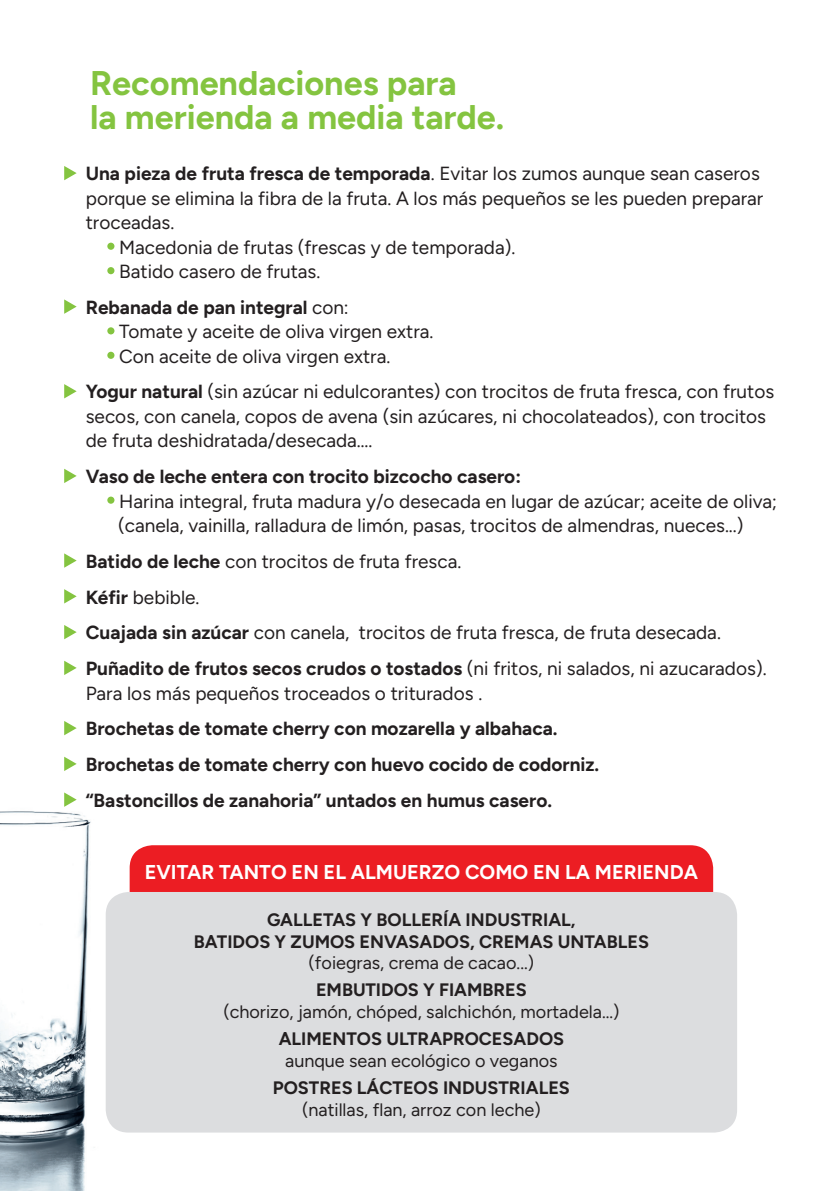
<style>
.page{position:relative;width:840px;height:1191px;background:#fff}
.page>*{position:absolute;margin:0;border:0;box-sizing:border-box;transform-origin:0 0}
.t1{font:700 34.2px/34.2px "Figtree";color:#84c440}
.t2{font:700 20px "Figtree";color:#fff}
.t3{font:19px/24.4px "Figtree";color:#231f20}
.t4{font:700 19px "Figtree";color:#231f20}
.t5{font:700 18px/21.6px "Figtree";color:#231f20;text-align:center}
.t6{font:18px "Figtree";color:#231f20}
.s1{font-weight:700}
.s2{font-weight:400}
</style>
<div class="page">
<div style="left:130px;top:845px;width:582px;height:75px;background:#ec1d23;border-radius:23px"></div>
<div style="left:106px;top:892px;width:630px;height:240px;background:#dcdddf;border-radius:23px"></div>
<svg style="left:64px;top:166px;width:13px;height:14px"></svg>
<div style="left:107px;top:243px;width:7px;height:7px;background:#84c440;border-radius:50%"></div>
<div style="left:107px;top:267px;width:7px;height:7px;background:#84c440;border-radius:50%"></div>
<svg style="left:64px;top:299px;width:13px;height:15px"></svg>
<div style="left:107px;top:327px;width:7px;height:7px;background:#84c440;border-radius:50%"></div>
<div style="left:107px;top:352px;width:7px;height:7px;background:#84c440;border-radius:50%"></div>
<svg style="left:64px;top:384px;width:13px;height:14px"></svg>
<svg style="left:64px;top:469px;width:13px;height:14px"></svg>
<div style="left:107px;top:496px;width:7px;height:8px;background:#84c440;border-radius:50%"></div>
<svg style="left:64px;top:553px;width:13px;height:15px"></svg>
<svg style="left:64px;top:589px;width:13px;height:14px"></svg>
<svg style="left:64px;top:625px;width:13px;height:14px"></svg>
<svg style="left:64px;top:660px;width:13px;height:15px"></svg>
<img style="left:0;top:721px;width:111px;height:470px">
<p class="t1" style="left:90px;top:65px;width:415px">Recomendaciones para<br>la merienda a media tarde.</p>
<p class="t3" style="left:86px;top:161px;width:678px"><span class="s1">Una pieza de fruta fresca de temporada</span>. Evitar los zumos aunque sean caseros porque se elimina la fibra de la fruta. A los más pequeños se les pueden preparar troceadas.</p>
<p class="t3" style="left:119px;top:235px;width:397px">Macedonia de frutas (frescas y de temporada).</p>
<p class="t3" style="left:119px;top:259px;width:202px">Batido casero de frutas.</p>
<p class="t4" style="left:86px;top:296px;width:264px">Rebanada de pan integral <span class="s2">con:</span></p>
<p class="t3" style="left:119px;top:319px;width:315px">Tomate y aceite de oliva virgen extra.</p>
<p class="t3" style="left:119px;top:344px;width:272px">Con aceite de oliva virgen extra.</p>
<p class="t3" style="left:86px;top:379px;width:689px"><span class="s1">Yogur natural</span> (sin azúcar ni edulcorantes) con trocitos de fruta fresca, con frutos secos, con canela, copos de avena (sin azúcares, ni chocolateados), con trocitos de fruta deshidratada/desecada….</p>
<p class="t4" style="left:86px;top:465px;width:436px">Vaso de leche entera con trocito bizcocho casero:</p>
<p class="t3" style="left:118px;top:489px;width:660px">Harina integral, fruta madura y/o desecada en lugar de azúcar; aceite de oliva; (canela, vainilla, ralladura de limón, pasas, trocitos de almendras, nueces...)</p>
<p class="t3" style="left:86px;top:549px;width:377px"><span class="s1">Batido de leche</span> con trocitos de fruta fresca.</p>
<p class="t3" style="left:86px;top:584px;width:115px"><span class="s1">Kéfir</span> bebible.</p>
<p class="t3" style="left:86px;top:620px;width:636px"><span class="s1">Cuajada sin azúcar</span> con canela, trocitos de fruta fresca, de fruta desecada.</p>
<p class="t3" style="left:86px;top:656px;width:682px"><span class="s1">Puñadito de frutos secos crudos o tostados</span> (ni fritos, ni salados, ni azucarados).<br>Para los más pequeños troceados o triturados .</p>
<p class="t4" style="left:86px;top:717px;width:473px">Brochetas de tomate cherry con mozarella y albahaca.</p>
<p class="t4" style="left:86px;top:753px;width:514px">Brochetas de tomate cherry con huevo cocido de codorniz.</p>
<p class="t4" style="left:86px;top:789px;width:467px">“Bastoncillos de zanahoria” untados en humus casero.</p>
<p class="t2" style="left:145px;top:859px;width:554px">EVITAR TANTO EN EL ALMUERZO COMO EN LA MERIENDA</p>
<p class="t5" style="left:194px;top:908px;width:456px">GALLETAS Y BOLLERÍA INDUSTRIAL,<br>BATIDOS Y ZUMOS ENVASADOS, CREMAS UNTABLES</p>
<p class="t6" style="left:308px;top:952px;width:227px">(foiegras, crema de cacao...)</p>
<p class="t5" style="left:316px;top:979px;width:212px">EMBUTIDOS Y FIAMBRES</p>
<p class="t6" style="left:223px;top:1001px;width:397px">(chorizo, jamón, chóped, salchichón, mortadela…)</p>
<p class="t5" style="left:278px;top:1028px;width:287px">ALIMENTOS ULTRAPROCESADOS</p>
<p class="t6" style="left:285px;top:1050px;width:274px">aunque sean ecológico o veganos</p>
<p class="t5" style="left:273px;top:1076px;width:298px">POSTRES LÁCTEOS INDUSTRIALES</p>
<p class="t6" style="left:302px;top:1099px;width:240px">(natillas, flan, arroz con leche)</p>
</div>
